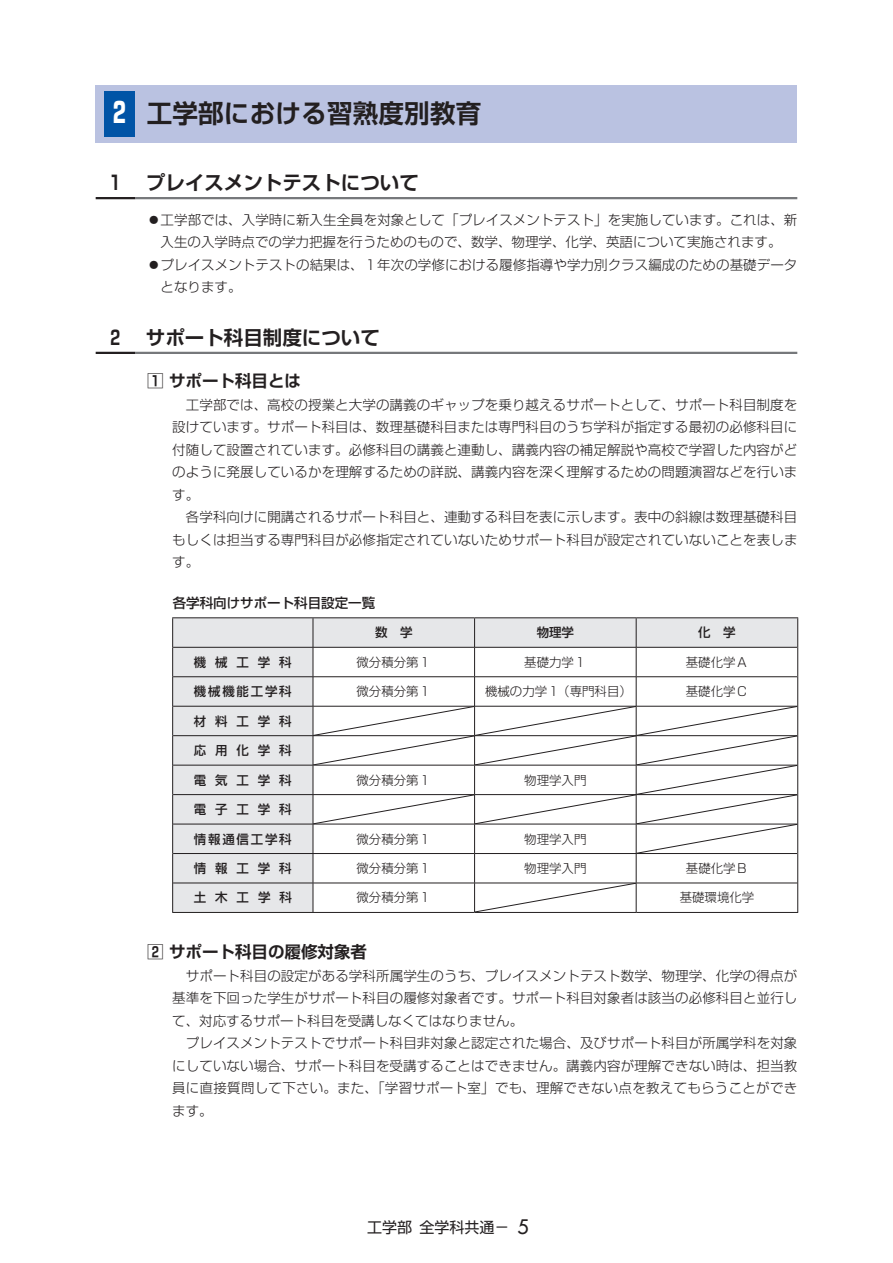
<style>
.page{position:relative;width:893px;height:1263px;background:#fff}
.page>*{position:absolute;margin:0;border:0;box-sizing:border-box;transform-origin:0 0}
.t1{font:700 25.5px "Shin Go Pr 5 De";letter-spacing:.01em;color:#231f20}
.t2{font:700 19.5px "Shin Go Pr 5 De";color:#231f20}
.t3{font:700 16.5px "Shin Go Pr 5 De";color:#231f20}
.t4{font:15px "Shin Go Pr 5";color:#231f20}
.t5{font:300 13.5px/22.5px "Shin Go Pr 5";letter-spacing:.005em;color:#231f20}
.t6{font:500 13.5px "Shin Go Pr 5";color:#231f20}
.t7{font:300 12.45px "Shin Go Pr 5";color:#231f20}
.t8{font:500 12.45px "Shin Go Pr 5";letter-spacing:.715em;color:#231f20}
.t9{font:500 12.45px "Shin Go Pr 5";letter-spacing:.145em;color:#231f20}
.t10{font:500 12.45px "Shin Go Pr 5";letter-spacing:.14em;color:#231f20}
.s1{font-family:"Shin Go Pr 5";font-size:28.05px;color:#fff}
.s2{font-family:"Futura";font-size:19.5px}
</style>
<div class="page">
<hr style="left:135px;top:197px;width:662px;height:2px;background:#76787b">
<hr style="left:96px;top:197px;width:39px;height:2px;background:#231f20">
<hr style="left:135px;top:352px;width:662px;height:2px;background:#76787b">
<hr style="left:96px;top:352px;width:39px;height:2px;background:#231f20">
<div style="left:173px;top:618px;width:140px;height:294px;background:#e6e7e9"></div>
<hr style="left:173px;top:647px;width:140px;height:1px;background:#231f20">
<hr style="left:173px;top:676px;width:140px;height:1px;background:#231f20">
<hr style="left:173px;top:706px;width:140px;height:1px;background:#231f20">
<hr style="left:173px;top:735px;width:140px;height:1px;background:#231f20">
<hr style="left:173px;top:765px;width:140px;height:1px;background:#231f20">
<hr style="left:173px;top:794px;width:140px;height:1px;background:#231f20">
<hr style="left:173px;top:824px;width:140px;height:1px;background:#231f20">
<hr style="left:173px;top:853px;width:140px;height:1px;background:#231f20">
<hr style="left:173px;top:883px;width:140px;height:1px;background:#231f20">
<hr style="left:172px;top:617px;width:141px;height:1px;background:#231f20">
<svg style="left:172px;top:618px;width:1px;height:29px"></svg>
<hr style="left:313px;top:617px;width:162px;height:1px;background:#231f20">
<hr style="left:475px;top:617px;width:161px;height:1px;background:#231f20">
<hr style="left:636px;top:617px;width:162px;height:1px;background:#231f20">
<hr style="left:172px;top:647px;width:1px;height:30px;background:#231f20">
<svg style="left:172px;top:677px;width:1px;height:29px"></svg>
<hr style="left:172px;top:706px;width:1px;height:30px;background:#231f20">
<svg style="left:172px;top:736px;width:1px;height:29px"></svg>
<hr style="left:172px;top:765px;width:1px;height:30px;background:#231f20">
<svg style="left:172px;top:795px;width:1px;height:58px"></svg>
<hr style="left:172px;top:853px;width:1px;height:30px;background:#231f20">
<svg style="left:172px;top:883px;width:1px;height:29px"></svg>
<hr style="left:172px;top:912px;width:141px;height:1px;background:#231f20">
<hr style="left:313px;top:912px;width:162px;height:1px;background:#231f20">
<hr style="left:475px;top:912px;width:161px;height:1px;background:#231f20">
<hr style="left:636px;top:912px;width:162px;height:1px;background:#231f20">
<svg style="left:313px;top:618px;width:485px;height:294px"></svg>
<div style="left:96px;top:85px;width:701px;height:57px;background:#bac2e1"></div>
<div style="left:104px;top:91px;width:31px;height:46px;background:#0154a6"></div>
<h1 class="t1" style="left:113px;top:93px;width:370px"><span class="s1">2</span> 工学部における習熟度別教育</h1>
<h2 class="t2" style="left:111px;top:167px;width:11px">1</h2>
<h2 class="t2" style="left:146px;top:167px;width:274px">プレイスメントテストについて</h2>
<p class="t5" style="left:147px;top:207px;width:652px">⃝工学部では、入学時に新入生全員を対象として「プレイスメントテスト」を実施しています。これは、新</p>
<p class="t5" style="left:161px;top:230px;width:622px">入生の入学時点での学力把握を行うためのもので、数学、物理学、化学、英語について実施されます。</p>
<p class="t5" style="left:147px;top:252px;width:652px">⃝プレイスメントテストの結果は、 1 年次の学修における履修指導や学力別クラス編成のための基礎データ</p>
<p class="t5" style="left:161px;top:275px;width:83px">となります。</p>
<h2 class="t2" style="left:111px;top:322px;width:11px">2</h2>
<h2 class="t2" style="left:146px;top:322px;width:235px">サポート科目制度について</h2>
<p class="t3" style="left:147px;top:368px;width:155px">1 サポート科目とは</p>
<p class="t5" style="left:172px;top:392px;width:627px">　工学部では、高校の授業と大学の講義のギャップを乗り越えるサポートとして、サポート科目制度を設けています。サポート科目は、数理基礎科目または専門科目のうち学科が指定する最初の必修科目に付随して設置されています。必修科目の講義と連動し、講義内容の補足解説や高校で学習した内容がどのように発展しているかを理解するための詳説、講義内容を深く理解するための問題演習などを行います。<br>　各学科向けに開講されるサポート科目と、連動する科目を表に示します。表中の斜線は数理基礎科目もしくは担当する専門科目が必修指定されていないためサポート科目が設定されていないことを表します。</p>
<p class="t6" style="left:173px;top:591px;width:204px">各学科向けサポート科目設定一覧</p>
<p class="t8" style="left:375px;top:622px;width:39px">数　学</p>
<p class="t8" style="left:537px;top:622px;width:39px">物理学</p>
<p class="t8" style="left:698px;top:622px;width:39px">化　学</p>
<p class="t8" style="left:194px;top:652px;width:99px">機械工学科</p>
<p class="t7" style="left:356px;top:652px;width:70px">微分積分第１</p>
<p class="t7" style="left:524px;top:652px;width:61px">基礎力学 1</p>
<p class="t7" style="left:686px;top:652px;width:64px">基礎化学Ａ</p>
<p class="t9" style="left:194px;top:681px;width:99px">機械機能工学科</p>
<p class="t7" style="left:356px;top:681px;width:70px">微分積分第１</p>
<p class="t7" style="left:485px;top:681px;width:148px">機械の力学 1（専門科目）</p>
<p class="t7" style="left:686px;top:681px;width:64px">基礎化学Ｃ</p>
<p class="t8" style="left:194px;top:711px;width:99px">材料工学科</p>
<p class="t8" style="left:194px;top:740px;width:99px">応用化学科</p>
<p class="t8" style="left:194px;top:770px;width:99px">電気工学科</p>
<p class="t7" style="left:356px;top:770px;width:70px">微分積分第１</p>
<p class="t7" style="left:524px;top:770px;width:64px">物理学入門</p>
<p class="t8" style="left:194px;top:799px;width:99px">電子工学科</p>
<p class="t10" style="left:194px;top:828px;width:99px">情報通信工学科</p>
<p class="t7" style="left:356px;top:828px;width:70px">微分積分第１</p>
<p class="t7" style="left:524px;top:828px;width:64px">物理学入門</p>
<p class="t8" style="left:194px;top:858px;width:99px">情報工学科</p>
<p class="t7" style="left:356px;top:858px;width:70px">微分積分第１</p>
<p class="t7" style="left:524px;top:858px;width:64px">物理学入門</p>
<p class="t7" style="left:686px;top:858px;width:64px">基礎化学Ｂ</p>
<p class="t8" style="left:194px;top:887px;width:99px">土木工学科</p>
<p class="t7" style="left:356px;top:887px;width:70px">微分積分第１</p>
<p class="t7" style="left:680px;top:887px;width:76px">基礎環境化学</p>
<p class="t3" style="left:147px;top:938px;width:221px">2 サポート科目の履修対象者</p>
<p class="t5" style="left:172px;top:963px;width:627px">　サポート科目の設定がある学科所属学生のうち、プレイスメントテスト数学、物理学、化学の得点が基準を下回った学生がサポート科目の履修対象者です。サポート科目対象者は該当の必修科目と並行して、対応するサポート科目を受講しなくてはなりません。<br>　プレイスメントテストでサポート科目非対象と認定された場合、及びサポート科目が所属学科を対象にしていない場合、サポート科目を受講することはできません。講義内容が理解できない時は、担当教員に直接質問して下さい。また、「学習サポート室」でも、理解できない点を教えてもらうことができます。</p>
<p class="t4" style="left:367px;top:1214px;width:163px">工学部全学科共通－ <span class="s2">5</span></p>
</div>
